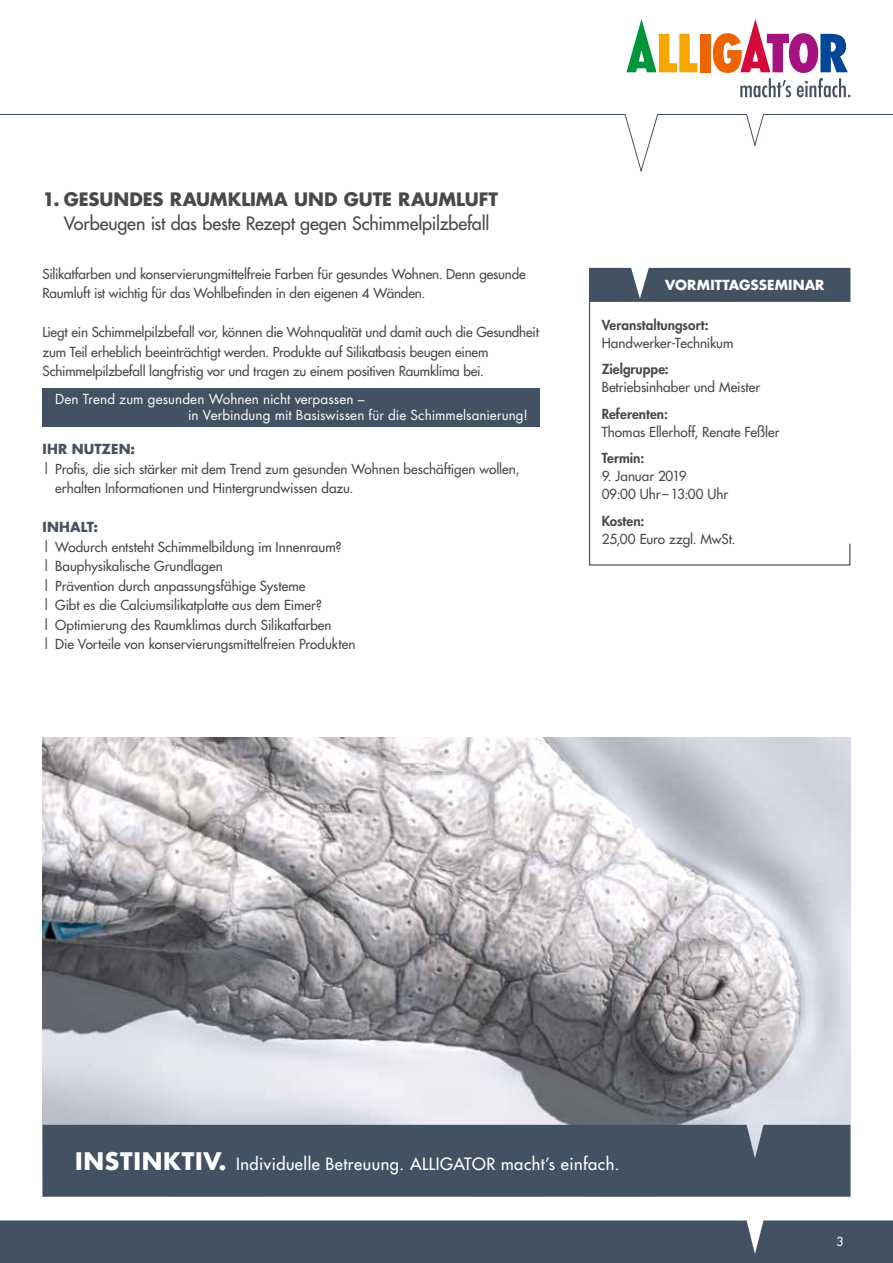
<style>
.page{position:relative;width:893px;height:1263px;background:#fff}
.page>*{position:absolute;margin:0;border:0;box-sizing:border-box;transform-origin:0 0}
.t1{font:18px "Futura";letter-spacing:-.01em;color:#494948}
.t2{font:700 18px "Futura";color:#494948}
.t3{font:16.5px "Futura";letter-spacing:.03em;color:#fff}
.t4{font:13.5px/19.5px "Futura";letter-spacing:-.005em;color:#494948}
.t5{font:13.5px/16.5px "Futura";letter-spacing:.005em;color:#fff}
.t6{font:800 13.5px "Futura";letter-spacing:.005em;color:#494948}
.t7{font:700 13.5px "Futura";letter-spacing:.01em;color:#435263}
.t8{font:700 13.5px "Futura";letter-spacing:.005em;color:#fff}
.t9{font:12px "Futura";color:#fff}
.s1{font-weight:700;font-size:23.55px}
</style>
<div class="page">
<svg style="left:0;top:34px;width:893px;height:139px"></svg>
<svg style="left:626px;top:19px;width:71px;height:53px"></svg>
<div style="left:700px;top:34px;width:10px;height:38px;background:#ec6502"></div>
<svg style="left:713px;top:19px;width:137px;height:78px"></svg>
<div style="left:0;top:1220px;width:893px;height:43px;background:#435263"></div>
<div style="left:589px;top:268px;width:261px;height:32px;background:#435263"></div>
<svg style="left:588px;top:300px;width:263px;height:266px"></svg>
<div style="left:43px;top:389px;width:497px;height:38px;background:#435263"></div>
<img style="left:43px;top:737px;width:807px;height:388px">
<div style="left:43px;top:1125px;width:807px;height:72px;background:#435263"></div>
<h1 class="t2" style="left:43px;top:187px;width:457px">1. GESUNDES RAUMKLIMA UND GUTE RAUMLUFT</h1>
<h1 class="t1" style="left:64px;top:211px;width:427px">Vorbeugen ist das beste Rezept gegen Schimmelpilzbefall</h1>
<p class="t4" style="left:43px;top:264px;width:485px">Silikatfarben und konservierungmittelfreie Farben für gesundes Wohnen. Denn gesunde<br>Raumluft ist wichtig für das Wohlbefinden in den eigenen 4 Wänden.</p>
<p class="t4" style="left:43px;top:322px;width:498px">Liegt ein Schimmelpilzbefall vor, können die Wohnqualität und damit auch die Gesundheit zum Teil erheblich beeinträchtigt werden. Produkte auf Silikatbasis beugen einem<br>Schimmelpilzbefall langfristig vor und tragen zu einem positiven Raumklima bei.</p>
<p class="t5" style="left:188px;top:390px;width:341px;text-indent:-133px">Den Trend zum gesunden Wohnen nicht verpassen –<br>in Verbindung mit Basiswissen für die Schimmelsanierung!</p>
<p class="t7" style="left:43px;top:440px;width:94px">IHR NUTZEN:</p>
<p class="t4" style="left:55px;top:459px;width:465px;text-indent:-13px">| Profis, die sich stärker mit dem Trend zum gesunden Wohnen beschäftigen wollen, erhalten Informationen und Hintergrundwissen dazu.</p>
<p class="t7" style="left:43px;top:518px;width:57px">INHALT:</p>
<p class="t4" style="left:43px;top:537px;width:314px">| Wodurch entsteht Schimmelbildung im Innenraum?<br>| Bauphysikalische Grundlagen<br>| Prävention durch anpassungsfähige Systeme<br>| Gibt es die Calciumsilikatplatte aus dem Eimer?<br>| Optimierung des Raumklimas durch Silikatfarben<br>| Die Vorteile von konservierungsmittelfreien Produkten</p>
<p class="t8" style="left:665px;top:276px;width:161px">VORMITTAGSSEMINAR</p>
<p class="t6" style="left:602px;top:316px;width:108px">Veranstaltungsort:</p>
<p class="t4" style="left:602px;top:333px;width:133px">Handwerker-Technikum</p>
<p class="t6" style="left:602px;top:360px;width:69px">Zielgruppe:</p>
<p class="t4" style="left:602px;top:377px;width:160px">Betriebsinhaber und Meister</p>
<p class="t6" style="left:602px;top:405px;width:68px">Referenten:</p>
<p class="t4" style="left:602px;top:422px;width:179px">Thomas Ellerhoff, Renate Feßler</p>
<p class="t6" style="left:602px;top:449px;width:44px">Termin:</p>
<p class="t4" style="left:602px;top:467px;width:128px;line-height:18px">9. Januar 2019<br>09:00 Uhr –13:00 Uhr</p>
<p class="t6" style="left:602px;top:512px;width:44px">Kosten:</p>
<p class="t4" style="left:602px;top:529px;width:135px">25,00 Euro zzgl. MwSt.</p>
<p class="t3" style="left:75px;top:1153px;width:546px"><span class="s1">INSTINKTIV.</span> Individuelle Betreuung. ALLIGATOR macht’s einfach.</p>
<p class="t9" style="left:836px;top:1234px;width:8px">3</p>
</div>
